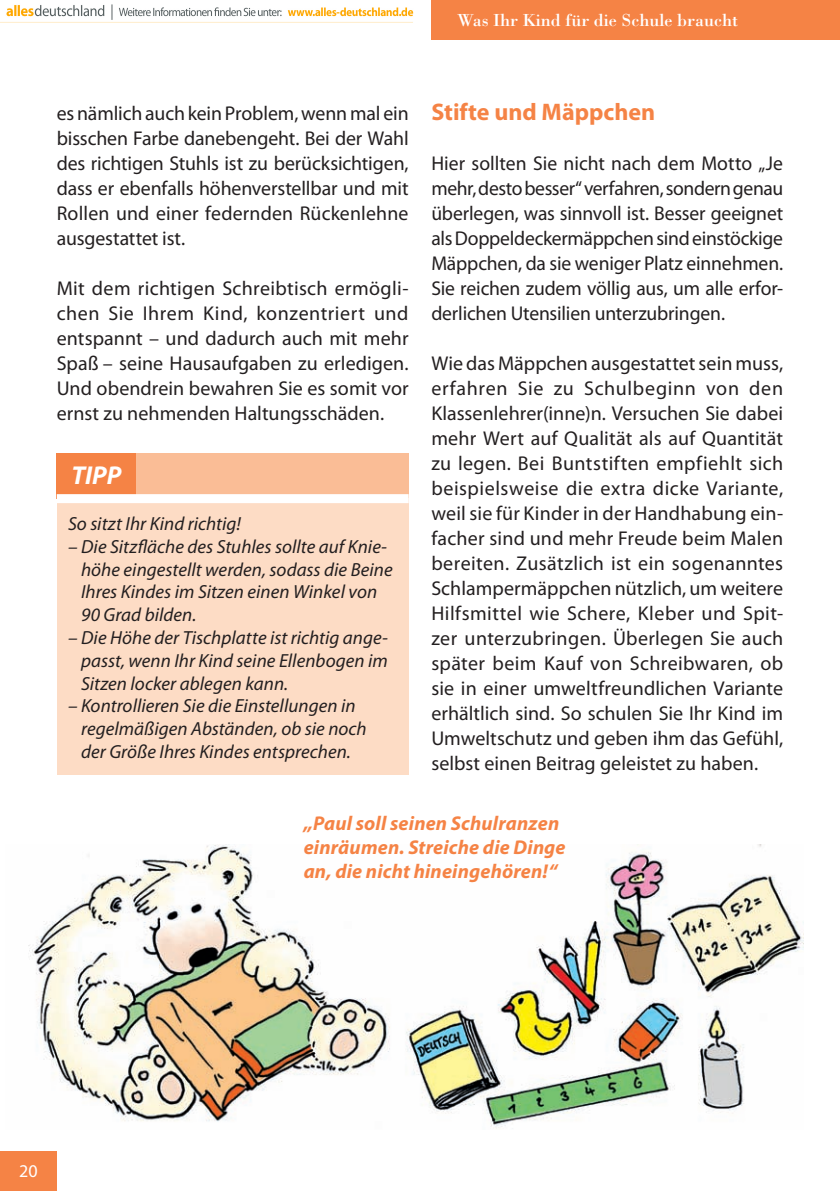
<style>
.page{position:relative;width:840px;height:1191px;background:#fff}
.page>*{position:absolute;margin:0;border:0;box-sizing:border-box;transform-origin:0 0}
.t1{font:italic 700 26px "Myriad Pro";color:#fff}
.t2{font:700 24px "Myriad Pro";color:#f58345}
.t3{font:20px/25px "Myriad Pro";color:#231f20;text-align:justify}
.t4{font:italic 700 20px/24px "Myriad Pro";letter-spacing:.01em;color:#f58345}
.t5{font:italic 19px/22.8px "Myriad Pro";letter-spacing:.005em;color:#231f20}
.t6{font:18px "Bodoni Std";color:#fff}
.t7{font:18px "Myriad Pro";color:#fff}
</style>
<div class="page">
<div style="left:0;top:1151px;width:57px;height:40px;background:#f58345"></div>
<div style="left:431px;top:0;width:408px;height:40px;background:#f58345"></div>
<hr style="left:839px;top:0;width:1px;height:40px;background:#fabd96">
<div style="left:57px;top:453px;width:79px;height:45px;background:#f58345"></div>
<div style="left:136px;top:453px;width:272px;height:45px;background:#fabd96"></div>
<div style="left:57px;top:498px;width:351px;height:277px;background:#fddcc5"></div>
<div style="left:57px;top:494px;width:351px;height:9px;background:#fff"></div>
<img style="left:28px;top:844px;width:775px;height:285px">
<img style="left:6px;top:4px;width:408px;height:16px">
<p class="t6" style="left:457px;top:9px;width:282px">Was Ihr Kind für die Schule braucht</p>
<p class="t3" style="left:57px;top:100px;width:353px">es nämlich auch kein Prob-lem, wenn mal ein bisschen Farbe danebengeht. Bei der Wahl des richtigen Stuhls ist zu berücksichtigen, dass er ebenfalls höhenverstellbar und mit Rollen und einer federnden Rückenlehne ausgestattet ist.</p>
<p class="t3" style="left:57px;top:275px;width:353px">Mit dem richtigen Schreibtisch ermögli&shy;chen Sie Ihrem Kind, konzentriert und entspannt – und dadurch auch mit mehr Spaß – seine Hausaufgaben zu erledigen.<br>Und obendrein bewahren Sie es somit vor ernst zu nehmenden Haltungsschäden.</p>
<h1 class="t1" style="left:71px;top:458px;width:51px">TIPP</h1>
<p class="t5" style="left:68px;top:512px;width:174px">So sitzt Ihr Kind richtig!</p>
<p class="t5" style="left:81px;top:534px;width:313px;text-indent:-13px">– Die Sitzfläche des Stuhles sollte auf Knie&shy;höhe eingestellt werden, sodass die Beine Ihres Kindes im Sitzen einen Winkel von 90 Grad bilden.</p>
<p class="t5" style="left:81px;top:626px;width:308px;text-align:justify;text-indent:-13px">– Die Höhe der Tischplatte ist richtig ange&shy;passt, wenn Ihr Kind seine Ellenbogen im Sitzen locker ablegen kann.</p>
<p class="t5" style="left:81px;top:694px;width:287px;text-indent:-13px">– Kontrollieren Sie die Einstellungen in regelmäßigen Abständen, ob sie noch der Größe Ihres Kindes entsprechen.</p>
<p class="t2" style="left:431px;top:96px;width:225px">Stifte und Mäppchen</p>
<p class="t3" style="left:431px;top:150px;width:353px">Hier sollten Sie nicht nach dem Motto „Je mehr, desto besser“ verfahren, sondern genau überlegen, was sinnvoll ist. Besser geeignet als Doppeldeckermäppchen sind einstöckige Mäppchen, da sie weniger Platz einnehmen.<br>Sie reichen zudem völlig aus, um alle erfor&shy;derlichen Utensilien unterzubringen.</p>
<p class="t3" style="left:431px;top:350px;width:353px">Wie das Mäppchen ausgestattet sein muss, erfahren Sie zu Schulbeginn von den Klassenlehrer(inne)n. Versuchen Sie dabei mehr Wert auf Qualität als auf Quantität zu legen. Bei Buntstiften empfiehlt sich beispielsweise die extra dicke Variante, weil sie für Kinder in der Handhabung ein&shy;facher sind und mehr Freude beim Malen bereiten. Zusätzlich ist ein sogenanntes Schlampermäppchen nützlich, um weitere Hilfsmittel wie Schere, Kleber und Spit&shy;zer unterzubringen. Überlegen Sie auch später beim Kauf von Schreibwaren, ob sie in einer umweltfreundlichen Variante erhältlich sind. So schulen Sie Ihr Kind im Umweltschutz und geben ihm das Gefühl, selbst einen Beitrag geleistet zu haben.</p>
<p class="t4" style="left:303px;top:810px;width:263px">„Paul soll seinen Schulranzen einräumen. Streiche die Dinge an, die nicht hineingehören!“</p>
<p class="t7" style="left:19px;top:1160px;width:20px">20</p>
</div>
